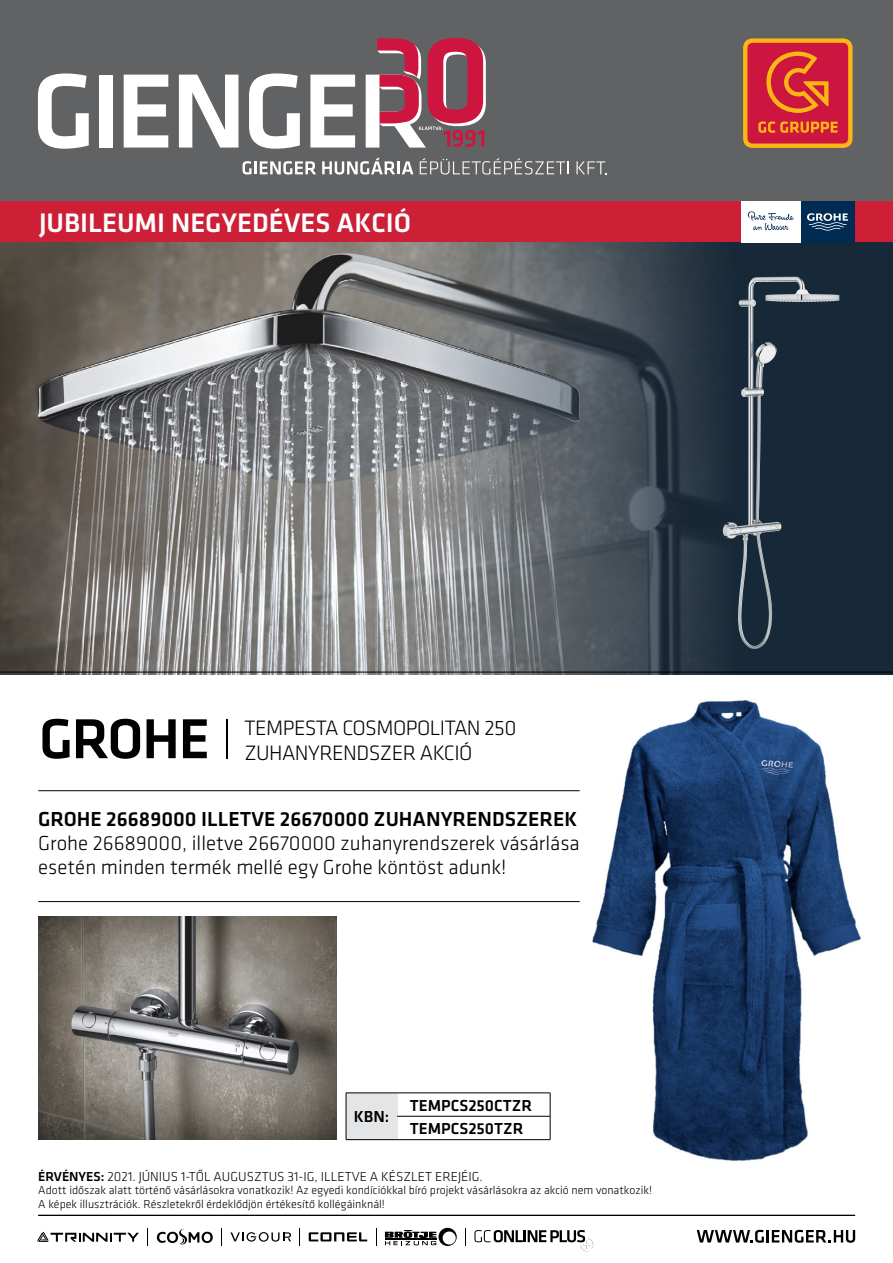
<style>
.page{position:relative;width:893px;height:1263px;background:#fff}
.page>*{position:absolute;margin:0;border:0;box-sizing:border-box;transform-origin:0 0}
.t1{font:500 58.35px "GC Klavika";letter-spacing:-.025em;color:#000}
.t2{font:500 27.75px "GC Klavika";color:#fff}
.t3{font:300 21.6px/24.5px "GC Klavika";letter-spacing:-.025em;color:#000}
.t4{font:300 21px/24px "GC Klavika";color:#000}
.t5{font:500 21px "GC Klavika";color:#000}
.t6{font:500 16.5px/23.4px "GC Klavika";color:#000}
.t7{font:300 13.5px "GC Klavika";color:#000}
.t8{font:300 12px/13.5px "GC Klavika";color:#000}
.s1{font-weight:500}
</style>
<div class="page">
<img style="left:0;top:241px;width:400px;height:434px">
<svg style="left:400px;top:241px;width:493px;height:434px;background:#4c555e"></svg>
<img style="left:722px;top:277px;width:78px;height:372px">
<img style="left:592px;top:700px;width:269px;height:461px">
<hr style="left:226px;top:719px;width:1px;height:39px;background:#000">
<div style="left:0;top:0;width:893px;height:241px;background:#616264"></div>
<div style="left:743px;top:38px;width:109px;height:110px;background:#fdb714;border-radius:10px"></div>
<svg style="left:747px;top:43px;width:101px;height:101px;background:#d53137"></svg>
<svg style="left:243px;top:161px;width:73px;height:14px"></svg>
<svg style="left:322px;top:157px;width:91px;height:18px"></svg>
<svg style="left:420px;top:158px;width:149px;height:17px"></svg>
<svg style="left:576px;top:161px;width:31px;height:13px"></svg>
<svg style="left:38px;top:73px;width:51px;height:76px"></svg>
<div style="left:99px;top:75px;width:14px;height:73px;background:#fff"></div>
<svg style="left:124px;top:75px;width:44px;height:73px"></svg>
<svg style="left:179px;top:75px;width:59px;height:73px"></svg>
<svg style="left:249px;top:73px;width:51px;height:76px"></svg>
<svg style="left:310px;top:75px;width:45px;height:73px"></svg>
<svg style="left:366px;top:38px;width:120px;height:110px"></svg>
<div style="left:0;top:201px;width:893px;height:40px;background:#cd1f36"></div>
<div style="left:742px;top:201px;width:113px;height:41px;background:#fff"></div>
<div style="left:801px;top:201px;width:54px;height:41px;background:#002b53"></div>
<svg style="left:807px;top:213px;width:41px;height:18px"></svg>
<svg style="left:748px;top:211px;width:46px;height:19px"></svg>
<hr style="left:0;top:672px;width:893px;height:1px;background:#000">
<hr style="left:38px;top:790px;width:542px;height:1px;background:#000">
<hr style="left:38px;top:901px;width:542px;height:1px;background:#000">
<div style="left:346px;top:1093px;width:51px;height:47px;background:#e4e5e6"></div>
<hr style="left:346px;top:1092px;width:51px;height:1px;background:#000">
<hr style="left:397px;top:1092px;width:153px;height:1px;background:#000">
<svg style="left:346px;top:1093px;width:1px;height:46px"></svg>
<hr style="left:397px;top:1116px;width:153px;height:1px;background:#000">
<svg style="left:550px;top:1093px;width:1px;height:46px"></svg>
<hr style="left:346px;top:1139px;width:51px;height:1px;background:#000">
<hr style="left:397px;top:1139px;width:153px;height:1px;background:#000">
<svg style="left:697px;top:1230px;width:158px;height:13px"></svg>
<hr style="left:39px;top:1215px;width:816px;height:1px;background:#000">
<svg style="left:230px;top:1232px;width:61px;height:10px"></svg>
<svg style="left:157px;top:1229px;width:56px;height:16px"></svg>
<svg style="left:309px;top:1232px;width:58px;height:9px"></svg>
<svg style="left:385px;top:1228px;width:72px;height:18px"></svg>
<svg style="left:221px;top:1228px;width:1px;height:17px"></svg>
<svg style="left:376px;top:1228px;width:1px;height:17px"></svg>
<svg style="left:465px;top:1228px;width:1px;height:17px"></svg>
<svg style="left:474px;top:1230px;width:119px;height:21px"></svg>
<svg style="left:37px;top:1232px;width:102px;height:10px"></svg>
<img style="left:38px;top:916px;width:298px;height:224px">
<h2 class="t2" style="left:39px;top:204px;width:374px">JUBILEUMI NEGYEDÉVES AKCIÓ</h2>
<h1 class="t1" style="left:39px;top:699px;width:172px">GROHE</h1>
<h3 class="t3" style="left:244px;top:715px;width:274px">TEMPESTA COSMOPOLITAN 250<br>ZUHANYRENDSZER AKCIÓ</h3>
<h3 class="t5" style="left:38px;top:805px;width:541px">GROHE 26689000 ILLETVE 26670000 ZUHANYRENDSZEREK</h3>
<h3 class="t4" style="left:38px;top:831px;width:543px">Grohe 26689000, illetve 26670000 zuhanyrendszerek vásárlása esetén minden termék mellé egy Grohe köntöst adunk!</h3>
<h3 class="t6" style="left:354px;top:1105px;width:37px">KBN:</h3>
<h3 class="t6" style="left:410px;top:1093px;width:124px">TEMPCS250CTZR<br>TEMPCS250TZR</h3>
<p class="t7" style="left:38px;top:1168px;width:446px"><span class="s1">ÉRVÉNYES:</span> 2021. JÚNIUS 1-TŐL AUGUSZTUS 31-IG, ILLETVE A KÉSZLET EREJÉIG.</p>
<p class="t8" style="left:38px;top:1183px;width:615px">Adott időszak alatt történő vásárlásokra vonatkozik! Az egyedi kondíciókkal bíró projekt vásárlásokra az akció nem vonatkozik!<br>A képek illusztrációk. Részletekről érdeklődjön értékesítő kollégáinknál!</p>
</div>
